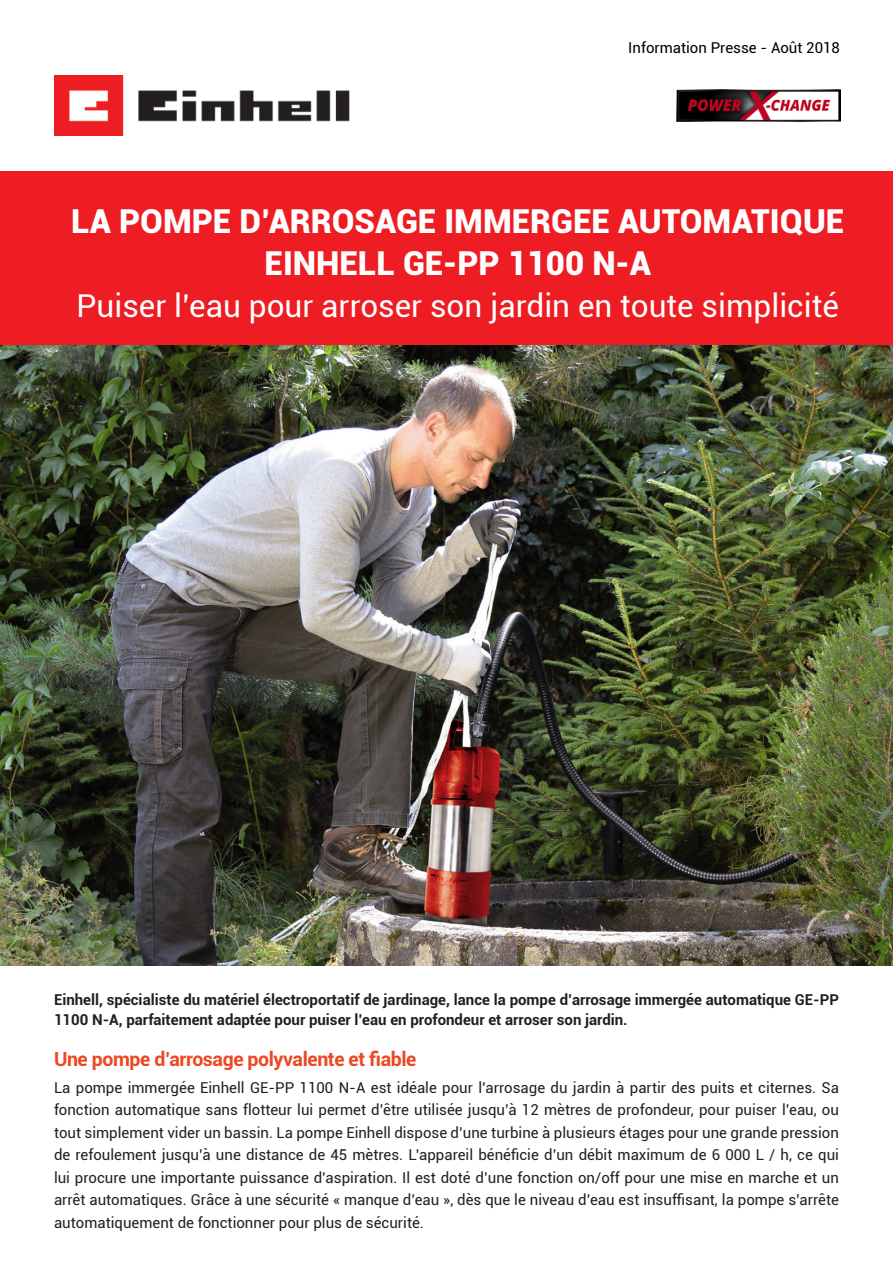
<style>
.page{position:relative;width:893px;height:1263px;background:#fff}
.page>*{position:absolute;margin:0;border:0;box-sizing:border-box;transform-origin:0 0}
.t1{font:900 33px/42px "Roboto";color:#fff;text-align:center}
.t2{font:31.5px "Roboto";color:#fff}
.t3{font:700 19.5px "Roboto";letter-spacing:-.02em;color:#ec4723}
.t4{font:15px/22.5px "Roboto";color:#231f20;text-align:justify}
.t5{font:700 15px/19.5px "Roboto";color:#231f20}
.t6{font:15px "Roboto";color:#000}
</style>
<div class="page">
<img style="left:0;top:344px;width:893px;height:621px">
<div style="left:0;top:171px;width:893px;height:173px;background:#ed1d23"></div>
<img style="left:54px;top:76px;width:296px;height:59px">
<img style="left:676px;top:90px;width:164px;height:31px">
<p class="t6" style="left:628px;top:37px;width:213px">Information Presse - Août 2018</p>
<p class="t1" style="left:71px;top:199px;width:774px">LA POMPE D’ARROSAGE IMMERGEE AUTOMATIQUE<br>EINHELL GE-PP 1100 N-A</p>
<p class="t2" style="left:77px;top:284px;width:764px">Puiser l’eau pour arroser son jardin en toute simplicité</p>
<p class="t5" style="left:54px;top:989px;width:786px">Einhell, spécialiste du matériel électroportatif de jardinage, lance la pompe d’arrosage immergée automatique GE-PP<br>1100 N-A, parfaitement adaptée pour puiser l’eau en profondeur et arroser son jardin.</p>
<p class="t3" style="left:54px;top:1045px;width:364px">Une pompe d’arrosage polyvalente et fiable</p>
<p class="t4" style="left:54px;top:1076px;width:786px">La pompe immergée Einhell GE-PP 1100 N-A est idéale pour l’arrosage du jardin à partir des puits et citernes. Sa fonction automatique sans flotteur lui permet d’être utilisée jusqu’à 12 mètres de profondeur, pour puiser l’eau, ou tout simplement vider un bassin. La pompe Einhell dispose d’une turbine à plusieurs étages pour une grande pression de refoulement jusqu’à une distance de 45 mètres. L’appareil bénéficie d’un débit maximum de 6 000 L / h, ce qui lui procure une importante puissance d’aspiration. Il est doté d’une fonction on/off pour une mise en marche et un arrêt automatiques. Grâce à une sécurité « manque d’eau », dès que le niveau d’eau est insuffisant, la pompe s’arrête automatiquement de fonctionner pour plus de sécurité.</p>
</div>
